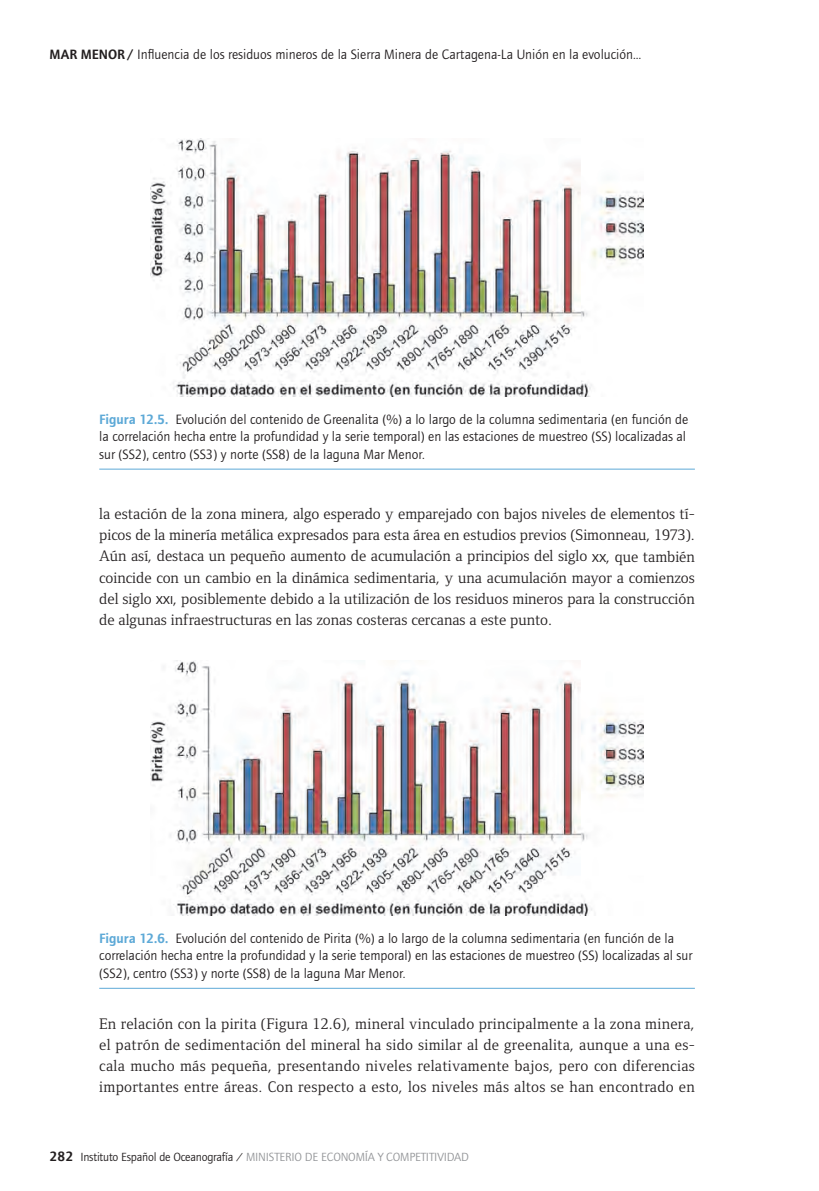
<style>
.page{position:relative;width:819px;height:1191px;background:#fff}
.page>*{position:absolute;margin:0;border:0;box-sizing:border-box;transform-origin:0 0}
.t1{font:15.75px/21px "Foundry Form Serif";color:#231f20;text-align:justify}
.t2{font:14px/17.5px "Foundry Journal";color:#231f20}
.t3{font:12.25px "Foundry Journal";letter-spacing:-.015em;color:#939598}
.s1{font-weight:600}
.s2{font-weight:600;color:#5da9d7}
.s3{font-size:11.03px}
.s4{font-weight:600;font-size:14px;color:#231f20}
.s5{color:#231f20}
</style>
<div class="page">
<hr style="left:99px;top:987px;width:595px;height:1px;background:#5da9d7">
<img style="left:150px;top:660px;width:493px;height:255px">
<hr style="left:99px;top:469px;width:595px;height:1px;background:#5da9d7">
<img style="left:150px;top:139px;width:493px;height:257px">
<p class="t2" style="left:50px;top:46px;width:593px"><span class="s1">MAR MENOR/</span>Influencia de los residuos mineros de la Sierra Minera de Cartagena-La Unión en la evolución…</p>
<p class="t2" style="left:99px;top:410px;width:590px"><span class="s2">Figura 12.5.</span> Evolución del contenido de Greenalita (%) a lo largo de la columna sedimentaria (en función de la correlación hecha entre la profundidad y la serie temporal) en las estaciones de muestreo (SS) localizadas al sur (SS2), centro (SS3) y norte (SS8) de la laguna Mar Menor.</p>
<p class="t1" style="left:99px;top:504px;width:597px">la estación de la zona minera, algo esperado y emparejado con bajos niveles de elementos tí&shy;picos de la minería metálica expresados para esta área en estudios previos (Simonneau, 1973).<br>Aún así, destaca un pequeño aumento de acumulación a principios del siglo <span class="s3">XX</span>, que también coincide con un cambio en la dinámica sedimentaria, y una acumulación mayor a comienzos del siglo <span class="s3">XXI</span>, posiblemente debido a la utilización de los residuos mineros para la construcción de algunas infraestructuras en las zonas costeras cercanas a este punto.</p>
<p class="t2" style="left:99px;top:929px;width:594px"><span class="s2">Figura 12.6.</span> Evolución del contenido de Pirita (%) a lo largo de la columna sedimentaria (en función de la correlación hecha entre la profundidad y la serie temporal) en las estaciones de muestreo (SS) localizadas al sur (SS2), centro (SS3) y norte (SS8) de la laguna Mar Menor.</p>
<p class="t1" style="left:99px;top:1013px;width:597px">En relación con la pirita (Figura 12.6), mineral vinculado principalmente a la zona minera, el patrón de sedimentación del mineral ha sido similar al de greenalita, aunque a una es&shy;cala mucho más pequeña, presentando niveles relativamente bajos, pero con diferencias importantes entre áreas. Con respecto a esto, los niveles más altos se han encontrado en</p>
<p class="t3" style="left:50px;top:1149px;width:420px"><span class="s4">282</span> <span class="s5">Instituto Español de Oceanografía /</span> MINISTERIO DE ECONOMÍA Y COMPETITIVIDAD</p>
</div>
